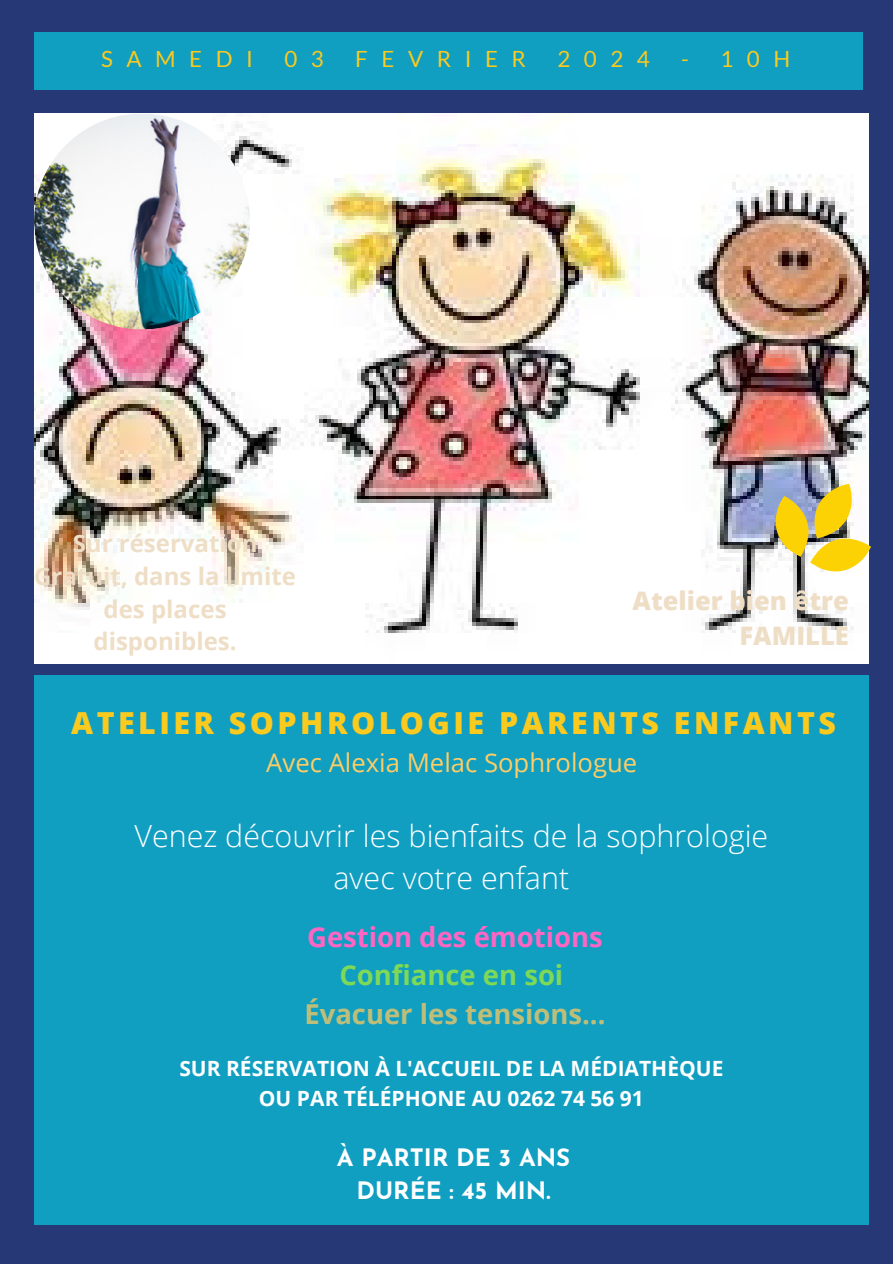
<style>
.page{position:relative;width:893px;height:1264px;background:#fff}
.page>*{position:absolute;margin:0;border:0;box-sizing:border-box;transform-origin:0 0}
.t1{font:300 30.45px/41.7px "Open Sans";color:#fff;text-align:center}
.t2{font:800 30.3px "Open Sans";letter-spacing:.115em;color:#faca1f}
.t3{font:700 27.45px/38.2px "Open Sans";color:#bfbe79;text-align:center}
.t4{font:25.65px "Open Sans";color:#fecd65}
.t5{font:800 25.5px/34.8px "Open Sans";color:#efdec6;text-align:right}
.t6{font:700 24px/32.7px "Open Sans";color:#efdec6;text-align:center}
.t7{font:700 24px/32.7px "Josefin Sans";color:#fff;text-align:center}
.t8{font:22.35px "Lato";letter-spacing:.605em;color:#faca1f}
.t9{font:700 21px "Open Sans";color:#fff}
.s1{color:#ff66c4}
.s2{color:#7ed957}
</style>
<div class="page">
<div style="left:0;top:0;width:892px;height:1263px;background:#263976"></div>
<div style="left:34px;top:32px;width:828px;height:57px;background:#109ec1"></div>
<div style="left:34px;top:675px;width:834px;height:549px;background:#109ec1"></div>
<img style="left:34px;top:113px;width:834px;height:551px">
<svg style="left:761px;top:471px;width:110px;height:114px;background:#d0c68f"></svg>
<img style="left:34px;top:113px;width:220px;height:220px">
<p class="t8" style="left:101px;top:45px;width:153px">SAMEDI</p>
<p class="t8" style="left:284px;top:45px;width:41px">0 3</p>
<p class="t8" style="left:355px;top:45px;width:172px">FEVRIER</p>
<p class="t8" style="left:557px;top:45px;width:94px">2024</p>
<p class="t8" style="left:681px;top:45px;width:110px">- 10H</p>
<p class="t6" style="left:34px;top:526px;width:263px">Sur réservation<br>Gratuit, dans la limite des places disponibles.</p>
<p class="t5" style="left:632px;top:583px;width:218px">Atelier bien être<br>FAMILLE</p>
<p class="t2" style="left:71px;top:701px;width:766px">ATELIER SOPHROLOGIE PARENTS ENFANTS</p>
<h5 class="t4" style="left:266px;top:744px;width:372px">Avec Alexia Melac Sophrologue</h5>
<h1 class="t1" style="left:134px;top:814px;width:635px">Venez découvrir les bienfaits de la sophrologie avec votre enfant</h1>
<h1 class="t3" style="left:304px;top:917px;width:302px"><span class="s1">Gestion des émotions<br></span><span class="s2">Confiance en soi<br></span>Évacuer les tensions...</h1>
<h6 class="t9" style="left:179px;top:1054px;width:545px">SUR RÉSERVATION À L'ACCUEIL DE LA MÉDIATHÈQUE</h6>
<h3 class="t9" style="left:259px;top:1083px;width:386px">OU PAR TÉLÉPHONE AU 0262 74 56 91</h3>
<h2 class="t7" style="left:337px;top:1144px;width:235px">À PARTIR DE 3 ANS<br>DURÉE : 45 MIN.</h2>
</div>
